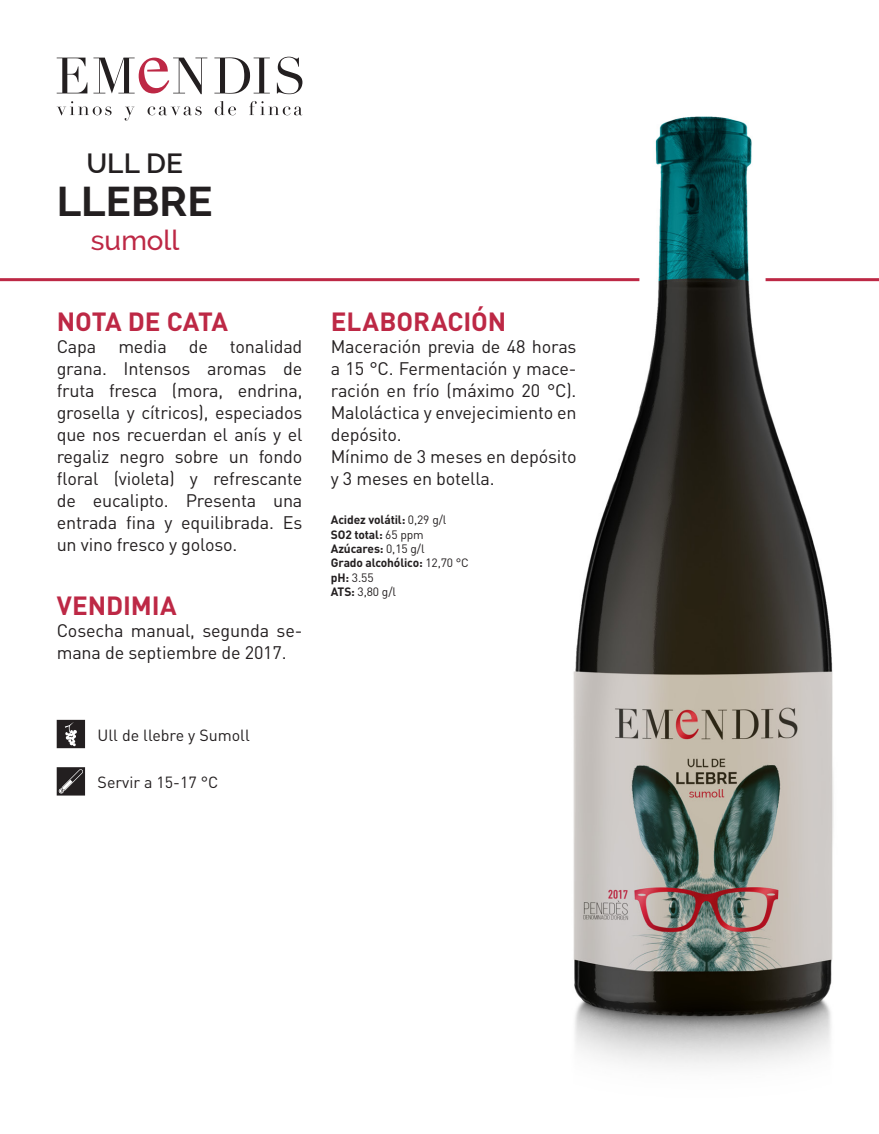
<style>
.page{position:relative;width:879px;height:1134px;background:#fff}
.page>*{position:absolute;margin:0;border:0;box-sizing:border-box;transform-origin:0 0}
.t1{font:700 41.6px "Raleway";color:#231f20}
.t2{font:500 27.8px "Raleway";color:#bd2845}
.t3{font:600 27.8px "Raleway";color:#231f20}
.t4{font:700 26px "DIN";letter-spacing:-.005em;color:#bd2845}
.t5{font:18px/22px "DIN";letter-spacing:-.01em;color:#231f20}
.t6{font:16px "DIN";color:#231f20}
.t7{font:700 12px/14.4px "DIN";letter-spacing:-.01em;color:#231f20}
.s1{font-weight:400}
</style>
<div class="page">
<img style="left:547px;top:116px;width:312px;height:951px">
<hr style="left:0;top:278px;width:639px;height:3px;background:#bd2845">
<hr style="left:765px;top:278px;width:114px;height:3px;background:#bd2845">
<svg style="left:57px;top:767px;width:28px;height:28px"></svg>
<svg style="left:57px;top:720px;width:28px;height:28px"></svg>
<svg style="left:57px;top:58px;width:30px;height:35px"></svg>
<svg style="left:214px;top:57px;width:56px;height:37px"></svg>
<svg style="left:277px;top:57px;width:25px;height:37px"></svg>
<svg style="left:93px;top:58px;width:114px;height:36px"></svg>
<svg style="left:57px;top:101px;width:55px;height:15px"></svg>
<svg style="left:125px;top:107px;width:9px;height:14px"></svg>
<svg style="left:148px;top:106px;width:54px;height:10px"></svg>
<svg style="left:215px;top:101px;width:21px;height:14px"></svg>
<svg style="left:249px;top:101px;width:53px;height:14px"></svg>
<h2 class="t3" style="left:86px;top:147px;width:98px">ULL DE</h2>
<h1 class="t1" style="left:57px;top:177px;width:157px">LLEBRE</h1>
<h2 class="t2" style="left:91px;top:224px;width:90px">sumoll</h2>
<h3 class="t4" style="left:57px;top:305px;width:173px">NOTA DE CATA</h3>
<p class="t5" style="left:57px;top:335px;width:247px;text-align:justify">Capa media de tonalidad grana. Intensos aromas de fruta fresca (mora, endrina, grosella y cítricos), especiados que nos recuerdan el anís y el regaliz negro sobre un fondo floral (violeta) y refrescante de eucalipto. Presenta una entrada fina y equilibrada. Es un vino fresco y goloso.</p>
<h3 class="t4" style="left:57px;top:589px;width:121px">VENDIMIA</h3>
<p class="t5" style="left:57px;top:619px;width:247px">Cosecha manual, segunda se&shy;mana de septiembre de 2017.</p>
<p class="t6" style="left:98px;top:725px;width:154px">Ull de llebre y Sumoll</p>
<p class="t6" style="left:98px;top:772px;width:122px">Servir a 15-17 °C</p>
<h3 class="t4" style="left:331px;top:305px;width:177px">ELABORACIÓN</h3>
<p class="t5" style="left:331px;top:335px;width:247px">Maceración previa de 48 horas a 15 °C. Fermentación y mace&shy;ración en frío (máximo 20 °C).<br>Maloláctica y envejecimiento en depósito.<br>Mínimo de 3 meses en depósito y 3 meses en botella.</p>
<p class="t7" style="left:331px;top:512px;width:140px">Acidez volátil: <span class="s1">0,29 g/l<br></span>SO2 total: <span class="s1">65 ppm<br></span>Azúcares: <span class="s1">0,15 g/l<br></span>Grado alcohólico: <span class="s1">12,70 °C </span>pH: <span class="s1">3.55<br></span>ATS: <span class="s1">3,80 g/l</span></p>
</div>
